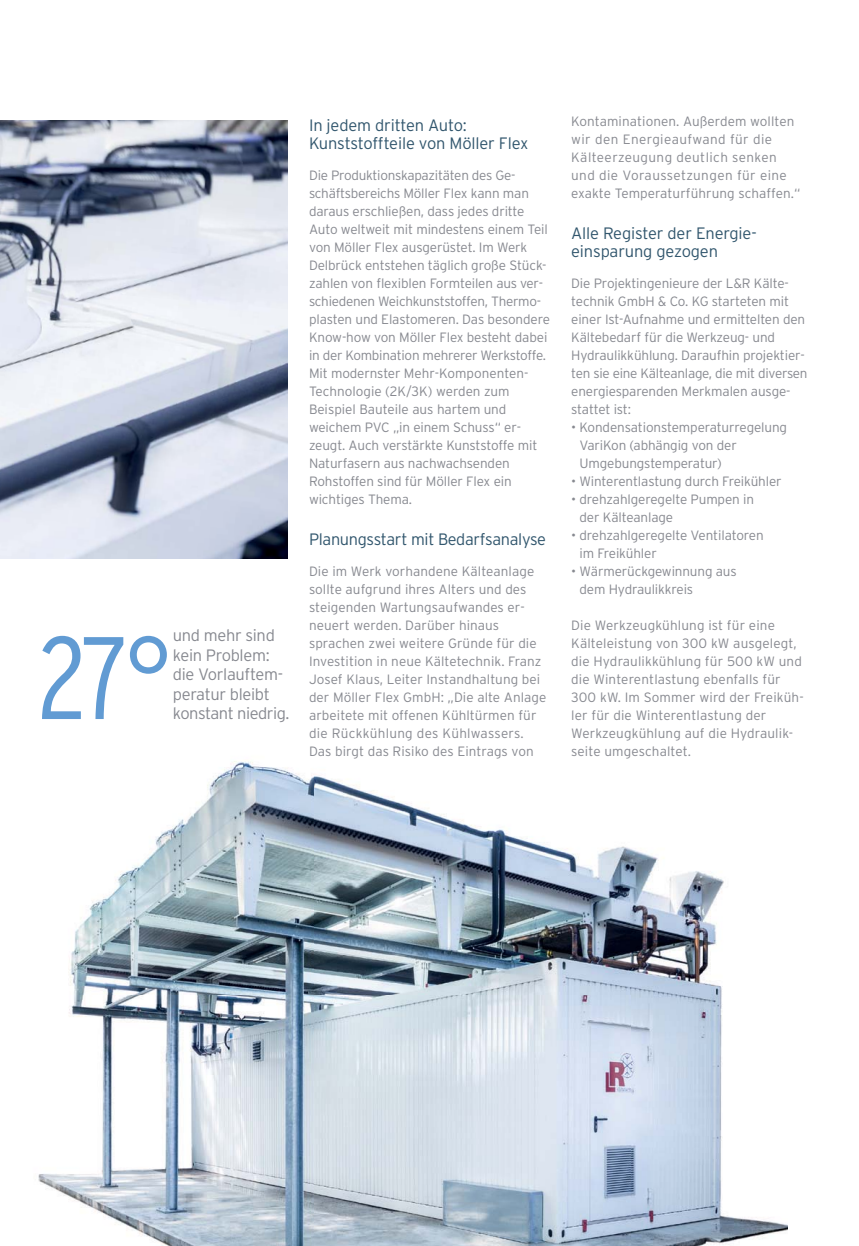
<style>
.page{position:relative;width:859px;height:1246px;background:#fff}
.page>*{position:absolute;margin:0;border:0;box-sizing:border-box;transform-origin:0 0}
.t1{font:300 condensed 117px "Interstate";color:#619bd3}
.t2{font:300 16.5px/18px "Interstate";letter-spacing:-.01em;color:#31566d}
.t3{font:300 16.5px/19.5px "Interstate";letter-spacing:-.02em;color:#878990}
.t4{font:300 13.5px/18px "Interstate";letter-spacing:-.01em;color:#878990}
.t5{font:300 13.5px/18px "Interstate";letter-spacing:.01em;color:#878990}
.t6{font:300 13.5px/18px "Interstate";letter-spacing:.015em;color:#878990}
</style>
<div class="page">
<img style="left:38px;top:761px;width:750px;height:485px">
<img style="left:0;top:120px;width:288px;height:438px">
<h1 class="t1" style="left:38px;top:634px;width:135px">27°</h1>
<p class="t3" style="left:173px;top:627px;width:118px">und mehr sind kein Problem: die Vorlauftem&shy;peratur bleibt konstant niedrig.</p>
<p class="t2" style="left:309px;top:117px;width:221px">In jedem dritten Auto:<br>Kunststoffteile von Möller Flex</p>
<p class="t4" style="left:309px;top:168px;width:242px">Die Produktionskapazitäten des Ge&shy;schäftsbereichs Möller Flex kann man daraus erschließen, dass jedes dritte Auto weltweit mit mindestens einem Teil von Möller Flex ausgerüstet. Im Werk Delbrück entstehen täglich große Stück - zahlen von flexiblen Formteilen aus ver&shy;schiedenen Weichkunststoffen, Thermo&shy;plasten und Elastomeren. Das besondere Know-how von Möller Flex besteht dabei in der Kombination mehrerer Werkstoffe.<br>Mit modernster Mehr-Komponenten-Technologie (2K/3K) werden zum Beispiel Bau teile aus hartem und weichem PVC „in einem Schuss“ er&shy;zeugt. Auch verstärkte Kunst stoffe mit Naturfasern aus nachwachsenden Rohstoffen sind für Möller Flex ein wichtiges Thema.</p>
<p class="t2" style="left:309px;top:531px;width:238px">Planungsstart mit Bedarfsanalyse</p>
<p class="t4" style="left:309px;top:564px;width:239px">Die im Werk vorhandene Kälteanlage sollte aufgrund ihres Alters und des steigenden Wartungsaufwandes er - neu ert werden. Darüber hinaus sprachen zwei weitere Gründe für die Investition in neue Kältetechnik. Franz Josef Klaus, Leiter Instandhaltung bei der Möller Flex GmbH: „Die alte Anlage arbeitete mit offenen Kühltürmen für die Rückkühlung des Kühlwassers.<br>Das birgt das Risiko des Eintrags von</p>
<p class="t6" style="left:571px;top:114px;width:231px">Kon ta minationen. Außerdem wollten wir den Energieaufwand für die Kälteerzeugung deutlich senken und die Voraussetzungen für eine exakte Temperaturführung schaffen.“</p>
<p class="t2" style="left:571px;top:225px;width:187px">Alle Register der Energie&shy;einsparung gezogen</p>
<p class="t4" style="left:571px;top:276px;width:238px">Die Projektingenieure der L&amp;R Kälte&shy;technik GmbH &amp; Co. KG starteten mit einer Ist-Aufnahme und ermittelten den Kältebedarf für die Werkzeug- und Hydraulikkühlung. Daraufhin projektier&shy;ten sie eine Kälteanlage, die mit diversen energiesparenden Merkmalen ausge&shy;stattet ist:</p>
<p class="t4" style="left:579px;top:420px;width:209px;text-indent:-8px">• Kondensationstemperaturregelung<br>VariKon (abhängig von der<br>Umgebungstemperatur)</p>
<p class="t4" style="left:571px;top:474px;width:212px">• Winterentlastung durch Freikühler</p>
<p class="t4" style="left:579px;top:492px;width:176px;text-indent:-8px">• drehzahlgeregelte Pumpen in der Kälteanlage</p>
<p class="t4" style="left:579px;top:528px;width:186px;text-indent:-8px">• drehzahlgeregelte Ventilatoren im Freikühler</p>
<p class="t4" style="left:579px;top:564px;width:159px;text-indent:-8px">• Wärmerückgewinnung aus dem Hydraulikkreis</p>
<p class="t5" style="left:571px;top:618px;width:234px">Die Werkzeugkühlung ist für eine Kälteleistung von 300 kW ausgelegt, die Hydraulikkühlung für 500 kW und die Winterentlastung ebenfalls für 300 kW. Im Sommer wird der Freiküh&shy;ler für die Winterentlastung der Werkzeugkühlung auf die Hydraulik&shy;seite umgeschaltet.</p>
</div>
